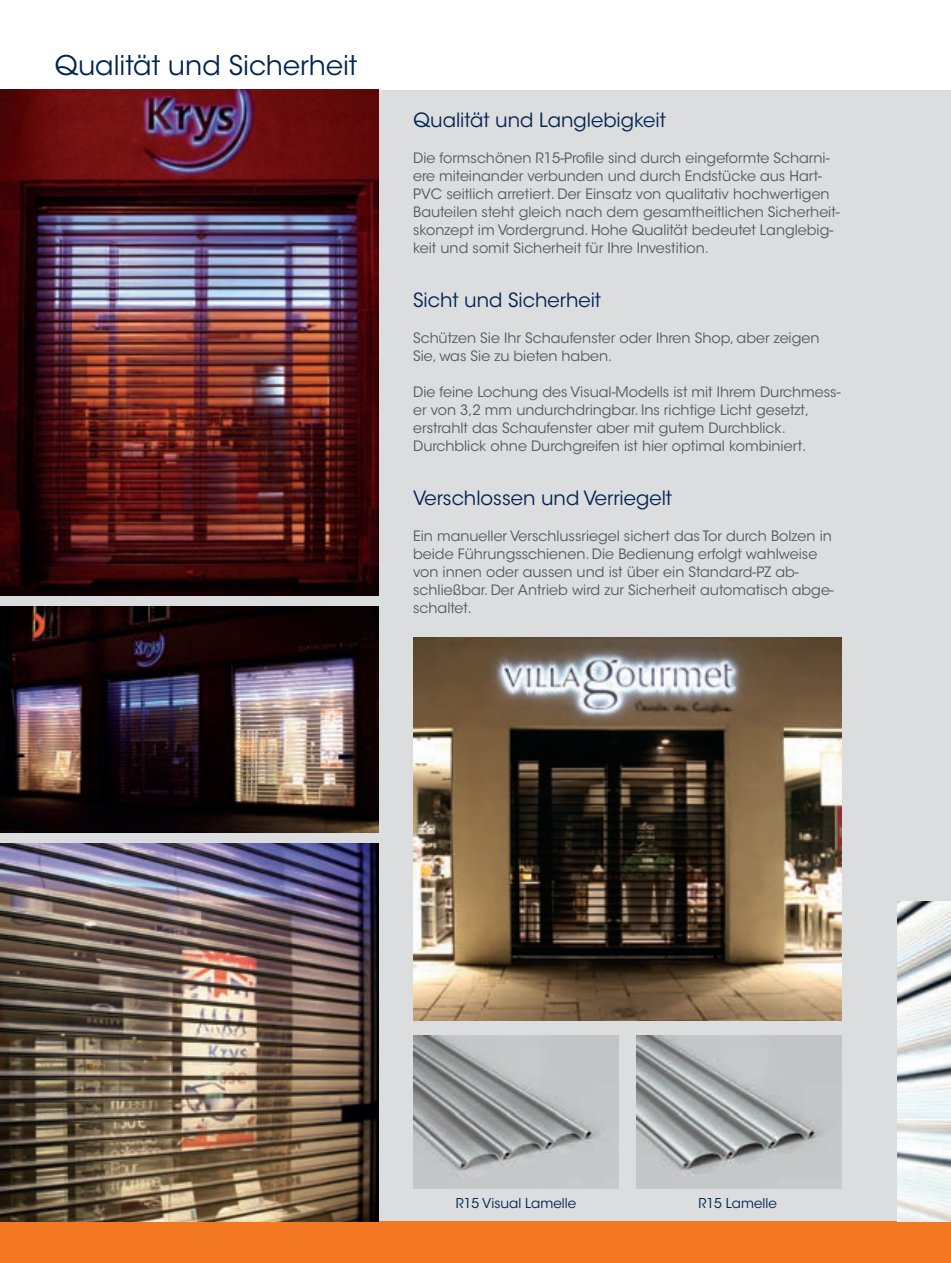
<style>
.page{position:relative;width:951px;height:1263px;background:#fff}
.page>*{position:absolute;margin:0;border:0;box-sizing:border-box;transform-origin:0 0}
.t1{font:27px "ITC Avant Garde Std";color:#002451}
.t2{font:19.5px "ITC Avant Garde Std";color:#002451}
.t3{font:14.25px/18px "ITC Avant Garde Std";color:#57585a}
.t4{font:13.5px "ITC Avant Garde Std";color:#002451}
</style>
<div class="page">
<div style="left:0;top:10px;width:950px;height:1253px;background:#dcdddf"></div>
<div style="left:0;top:0;width:950px;height:89px;background:#fff"></div>
<div style="left:0;top:1221px;width:950px;height:42px;background:#f47721"></div>
<img style="left:897px;top:901px;width:53px;height:320px">
<img style="left:413px;top:638px;width:428px;height:382px">
<img style="left:0;top:844px;width:378px;height:377px">
<img style="left:0;top:607px;width:378px;height:225px">
<img style="left:0;top:89px;width:378px;height:506px">
<img style="left:413px;top:1035px;width:205px;height:154px">
<img style="left:636px;top:1035px;width:205px;height:154px">
<h1 class="t1" style="left:54px;top:49px;width:304px">Qualität und Sicherheit</h1>
<h2 class="t2" style="left:413px;top:108px;width:254px">Qualität und Langlebigkeit</h2>
<p class="t3" style="left:413px;top:149px;width:428px">Die formschönen R15-Profile sind durch eingeformte Scharni&shy;ere miteinander verbunden und durch Endstücke aus Hart-PVC seitlich arretiert. Der Einsatz von qualitativ hochwertigen Bauteilen steht gleich nach dem gesamtheitlichen Sicherheit&shy;skonzept im Vordergrund. Hohe Qualität bedeutet Langlebig&shy;keit und somit Sicherheit für Ihre Investition.</p>
<h2 class="t2" style="left:413px;top:288px;width:189px">Sicht und Sicherheit</h2>
<p class="t3" style="left:413px;top:329px;width:408px">Schützen Sie Ihr Schaufenster oder Ihren Shop, aber zeigen<br>Sie, was Sie zu bieten haben.</p>
<p class="t3" style="left:413px;top:383px;width:429px">Die feine Lochung des Visual-Modells ist mit Ihrem Durchmess&shy;er von 3,2 mm undurchdringbar. Ins richtige Licht gesetzt, erstrahlt das Schaufenster aber mit gutem Durchblick.<br>Durchblick ohne Durchgreifen ist hier optimal kombiniert.</p>
<h2 class="t2" style="left:413px;top:486px;width:260px">Verschlossen und Verriegelt</h2>
<p class="t3" style="left:413px;top:527px;width:422px">Ein manueller Verschlussriegel sichert das Tor durch Bolzen in beide Führungsschienen. Die Bedienung erfolgt wahlweise von innen oder aussen und ist über ein Standard-PZ ab&shy;schließbar. Der Antrieb wird zur Sicherheit automatisch abge&shy;schaltet.</p>
<p class="t4" style="left:456px;top:1195px;width:122px">R15 Visual Lamelle</p>
<p class="t4" style="left:698px;top:1195px;width:80px">R15 Lamelle</p>
</div>
